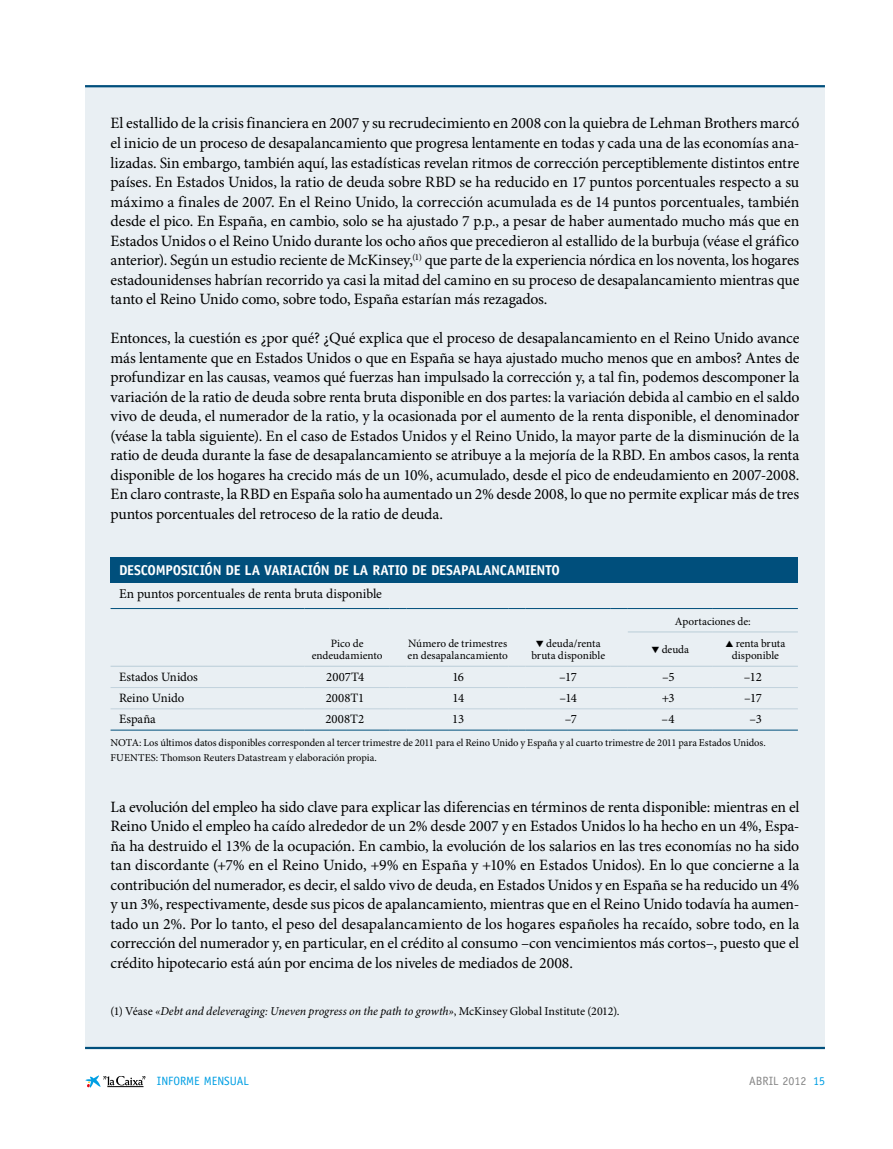
<style>
.page{position:relative;width:893px;height:1149px;background:#fff}
.page>*{position:absolute;margin:0;border:0;box-sizing:border-box;transform-origin:0 0}
.t1{font:15.75px/19.5px "Minion Pro";letter-spacing:-.015em;color:#000;text-align:justify}
.t2{font:700 14.25px "Officina Sans Std";letter-spacing:-.015em;color:#fff}
.t3{font:13.5px "Minion Pro";letter-spacing:-.01em;color:#000}
.t4{font:12.75px "Minion Pro";letter-spacing:-.005em;color:#000}
.t5{font:italic 12px "Minion Pro";letter-spacing:-.005em;color:#000}
.t6{font:12px "Officina Sans Std";color:#009fe3}
.t7{font:12px "Officina Sans Std";color:#878787}
.t8{font:11.25px/11.2px "Minion Pro";letter-spacing:-.005em;color:#000;text-align:center}
.t9{font:10.5px/15px "Minion Pro";letter-spacing:-.005em;color:#000}
.s1{font-style:normal}
.s2{color:#009fe3}
</style>
<div class="page">
<svg style="left:85px;top:1075px;width:60px;height:12px"></svg>
<div style="left:85px;top:85px;width:740px;height:962px;background:#e9eff3"></div>
<hr style="left:85px;top:85px;width:740px;height:2px;background:#004f7c">
<hr style="left:85px;top:1046px;width:740px;height:2px;background:#004f7c">
<div style="left:111px;top:557px;width:687px;height:26px;background:#004f7c"></div>
<hr style="left:628px;top:631px;width:85px;height:1px;background:#c1d2dc">
<hr style="left:713px;top:631px;width:85px;height:1px;background:#c1d2dc">
<hr style="left:111px;top:665px;width:194px;height:1px;background:#c1d2dc">
<hr style="left:111px;top:708px;width:194px;height:1px;background:#c1d2dc">
<hr style="left:305px;top:708px;width:85px;height:1px;background:#c1d2dc">
<svg style="left:390px;top:708px;width:17px;height:1px"></svg>
<hr style="left:407px;top:708px;width:102px;height:1px;background:#c1d2dc">
<svg style="left:509px;top:708px;width:17px;height:1px"></svg>
<hr style="left:526px;top:708px;width:85px;height:1px;background:#c1d2dc">
<svg style="left:611px;top:708px;width:17px;height:1px"></svg>
<hr style="left:628px;top:708px;width:85px;height:1px;background:#c1d2dc">
<hr style="left:713px;top:708px;width:85px;height:1px;background:#c1d2dc">
<hr style="left:111px;top:687px;width:194px;height:1px;background:#c1d2dc">
<hr style="left:111px;top:608px;width:194px;height:1px;background:#004f7c">
<hr style="left:305px;top:608px;width:85px;height:1px;background:#004f7c">
<svg style="left:390px;top:608px;width:17px;height:1px"></svg>
<hr style="left:407px;top:608px;width:102px;height:1px;background:#004f7c">
<svg style="left:509px;top:608px;width:17px;height:1px"></svg>
<hr style="left:526px;top:608px;width:85px;height:1px;background:#004f7c">
<svg style="left:611px;top:608px;width:17px;height:1px"></svg>
<hr style="left:628px;top:608px;width:85px;height:1px;background:#004f7c">
<hr style="left:713px;top:608px;width:85px;height:1px;background:#004f7c">
<hr style="left:305px;top:687px;width:85px;height:1px;background:#c1d2dc">
<svg style="left:390px;top:687px;width:17px;height:1px"></svg>
<hr style="left:407px;top:687px;width:102px;height:1px;background:#c1d2dc">
<svg style="left:509px;top:687px;width:17px;height:1px"></svg>
<hr style="left:526px;top:687px;width:85px;height:1px;background:#c1d2dc">
<svg style="left:611px;top:687px;width:17px;height:1px"></svg>
<hr style="left:628px;top:687px;width:85px;height:1px;background:#c1d2dc">
<hr style="left:713px;top:687px;width:85px;height:1px;background:#c1d2dc">
<hr style="left:111px;top:729px;width:194px;height:1px;background:#004f7c">
<hr style="left:305px;top:729px;width:85px;height:1px;background:#004f7c">
<svg style="left:390px;top:729px;width:17px;height:1px"></svg>
<hr style="left:407px;top:729px;width:102px;height:1px;background:#004f7c">
<svg style="left:509px;top:729px;width:17px;height:1px"></svg>
<hr style="left:526px;top:729px;width:85px;height:1px;background:#004f7c">
<svg style="left:611px;top:729px;width:17px;height:1px"></svg>
<hr style="left:628px;top:729px;width:85px;height:1px;background:#004f7c">
<hr style="left:713px;top:729px;width:85px;height:1px;background:#004f7c">
<hr style="left:305px;top:665px;width:85px;height:1px;background:#c1d2dc">
<svg style="left:390px;top:665px;width:17px;height:1px"></svg>
<hr style="left:407px;top:665px;width:102px;height:1px;background:#c1d2dc">
<svg style="left:509px;top:665px;width:17px;height:1px"></svg>
<hr style="left:526px;top:665px;width:85px;height:1px;background:#c1d2dc">
<svg style="left:611px;top:665px;width:17px;height:1px"></svg>
<hr style="left:628px;top:665px;width:85px;height:1px;background:#c1d2dc">
<hr style="left:713px;top:665px;width:85px;height:1px;background:#c1d2dc">
<p class="t1" style="left:111px;top:114px;width:690px">El estallido de la crisis financiera en 2007 y su recrudecimiento en 2008 con la quiebra de Lehman Brothers marcó el inicio de un proceso de desapalancamiento que progresa lentamente en todas y cada una de las economías ana&shy;lizadas. Sin embargo, también aquí, las estadísticas revelan ritmos de corrección perceptiblemente distintos entre países. En Estados Unidos, la ratio de deuda sobre RBD se ha reducido en 17 puntos porcentuales respecto a su máximo a finales de 2007. En el Reino Unido, la corrección acumulada es de 14 puntos porcentuales, también desde el pico. En España, en cambio, solo se ha ajustado 7 p.p., a pesar de haber aumentado mucho más que en Estados Unidos o el Reino Unido durante los ocho años que precedieron al estallido de la burbuja (véase el gráfico anterior). Según un estudio reciente de McKinsey,<sup>(1)</sup> que parte de la experiencia nórdica en los noventa, los hogares estadounidenses habrían recorrido ya casi la mitad del camino en su proceso de desapalancamiento mientras que tanto el Reino Unido como, sobre todo, España estarían más rezagados.</p>
<p class="t1" style="left:111px;top:329px;width:690px">Entonces, la cuestión es ¿por qué? ¿Qué explica que el proceso de desapalancamiento en el Reino Unido avance más lentamente que en Estados Unidos o que en España se haya ajustado mucho menos que en ambos? Antes de profundizar en las causas, veamos qué fuerzas han impulsado la corrección y, a tal fin, podemos descomponer la variación de la ratio de deuda sobre renta bruta disponible en dos partes: la variación debida al cambio en el saldo vivo de deuda, el numerador de la ratio, y la ocasionada por el aumento de la renta disponible, el denominador (véase la tabla siguiente). En el caso de Estados Unidos y el Reino Unido, la mayor parte de la disminución de la ratio de deuda durante la fase de desapalancamiento se atribuye a la mejoría de la RBD. En ambos casos, la renta disponible de los hogares ha crecido más de un 10%, acumulado, desde el pico de endeudamiento en 2007-2008.<br>En claro contraste, la RBD en España solo ha aumentado un 2% desde 2008, lo que no permite explicar más de tres puntos porcentuales del retroceso de la ratio de deuda.</p>
<p class="t2" style="left:119px;top:561px;width:321px">DESCOMPOSICIÓN DE LA VARIACIÓN DE LA RATIO DE DESAPALA</p>
<p class="t2" style="left:491px;top:561px;width:70px">NCAMIENTO</p>
<p class="t3" style="left:119px;top:585px;width:264px">En puntos porcentuales de renta bruta disponible</p>
<p class="t8" style="left:675px;top:615px;width:77px">Aportaciones de:</p>
<p class="t8" style="left:312px;top:638px;width:72px">Pico de endeudamiento</p>
<p class="t8" style="left:408px;top:638px;width:102px;text-align:left">Número de trimestres en desapalancamiento</p>
<p class="t8" style="left:531px;top:638px;width:75px">▼ deuda/renta bruta disponible</p>
<p class="t8" style="left:651px;top:644px;width:39px">▼ deuda</p>
<p class="t8" style="left:725px;top:638px;width:61px">▲ renta bruta disponible</p>
<p class="t4" style="left:119px;top:669px;width:80px">Estados Unidos</p>
<p class="t4" style="left:326px;top:669px;width:39px">2007T4</p>
<p class="t4" style="left:452px;top:669px;width:13px">16</p>
<p class="t4" style="left:559px;top:669px;width:19px">–17</p>
<p class="t4" style="left:662px;top:669px;width:14px">–5</p>
<p class="t4" style="left:744px;top:669px;width:19px">–12</p>
<p class="t4" style="left:119px;top:689px;width:67px">Reino Unido</p>
<p class="t4" style="left:326px;top:689px;width:40px">2008T1</p>
<p class="t4" style="left:453px;top:689px;width:13px">14</p>
<p class="t4" style="left:559px;top:689px;width:19px">–14</p>
<p class="t4" style="left:662px;top:689px;width:14px">+3</p>
<p class="t4" style="left:744px;top:689px;width:19px">–17</p>
<p class="t4" style="left:119px;top:710px;width:38px">España</p>
<p class="t4" style="left:325px;top:710px;width:40px">2008T2</p>
<p class="t4" style="left:452px;top:710px;width:13px">13</p>
<p class="t4" style="left:565px;top:710px;width:14px">–7</p>
<p class="t4" style="left:662px;top:710px;width:15px">–4</p>
<p class="t4" style="left:749px;top:710px;width:14px">–3</p>
<p class="t9" style="left:111px;top:735px;width:657px">NOTA: Los últimos datos disponibles corresponden al tercer trimestre de 2011 para el Reino Unido y España y al cuarto trimestre de 2011 para Estados Unidos.<br>FUENTES: Thomson Reuters Datastream y elaboración propia.</p>
<p class="t1" style="left:111px;top:797px;width:690px">La evolución del empleo ha sido clave para explicar las diferencias en términos de renta disponible: mientras en el Reino Unido el empleo ha caído alrededor de un 2% desde 2007 y en Estados Unidos lo ha hecho en un 4%, Espa&shy;ña ha destruido el 13% de la ocupación. En cambio, la evolución de los salarios en las tres economías no ha sido tan discordante (+7% en el Reino Unido, +9% en España y +10% en Estados Unidos). En lo que concierne a la contribución del numerador, es decir, el saldo vivo de deuda, en Estados Unidos y en España se ha reducido un 4% y un 3%, respectivamente, desde sus picos de apalancamiento, mientras que en el Reino Unido todavía ha aumen&shy;tado un 2%. Por lo tanto, el peso del desapalancamiento de los hogares españoles ha recaído, sobre todo, en la corrección del numerador y, en particular, en el crédito al consumo –con vencimientos más cortos–, puesto que el crédito hipotecario está aún por encima de los niveles de mediados de 2008.</p>
<p class="t5" style="left:111px;top:1003px;width:510px"><span class="s1">(1) Véase</span> «Debt and deleveraging: Uneven progress on the path to growth»<span class="s1">, McKinsey Global Institute (2012).</span></p>
<p class="t6" style="left:157px;top:1073px;width:93px">INFORME MENSUAL</p>
<p class="t7" style="left:749px;top:1073px;width:77px">ABRIL 2012 <span class="s2">15</span></p>
</div>
